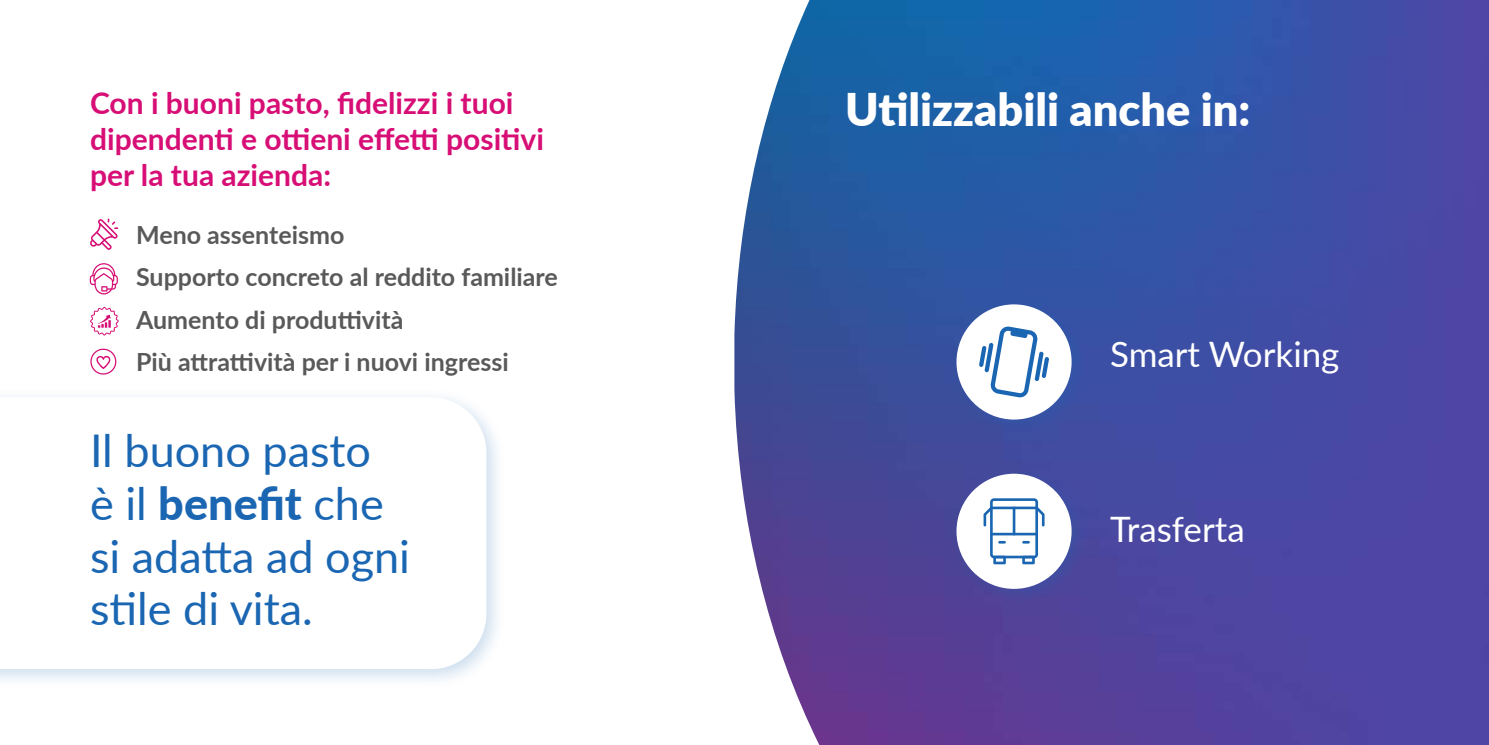
<style>
.page{position:relative;width:1489px;height:745px;background:#fff}
.page>*{position:absolute;margin:0;border:0;box-sizing:border-box;transform-origin:0 0}
.t1{font:45px/52.5px "Lato";color:#1a66b2}
.t2{font:900 45px "Lato";color:#fff}
.t3{font:35px "Lato";color:#fff}
.t4{font:700 30px/36px "Lato";color:#d70e75}
.t5{font:700 25px/42.5px "Lato";color:#595959}
.s1{font-weight:800}
</style>
<div class="page">
<img style="left:734px;top:0;width:754px;height:744px">
<div style="left:0;top:387px;width:506px;height:301px;background:#1a66b2;opacity:.23"></div>
<svg style="left:0;top:397px;width:486px;height:271px"></svg>
<div style="left:947px;top:295px;width:142px;height:142px;background:#3851a1"></div>
<div style="left:956px;top:304px;width:115px;height:115px;background:#fff;border-radius:50%"></div>
<div style="left:947px;top:464px;width:142px;height:143px;background:#47489b"></div>
<div style="left:956px;top:473px;width:115px;height:115px;background:#fff;border-radius:50%"></div>
<svg style="left:979px;top:326px;width:69px;height:72px"></svg>
<svg style="left:983px;top:498px;width:61px;height:66px"></svg>
<svg style="left:90px;top:218px;width:28px;height:32px"></svg>
<svg style="left:90px;top:263px;width:28px;height:31px"></svg>
<svg style="left:90px;top:307px;width:29px;height:28px"></svg>
<svg style="left:95px;top:355px;width:17px;height:16px"></svg>
<div style="left:90px;top:348px;width:26px;height:26px;border:1px solid #d70e75;border-radius:50%"></div>
<p class="t4" style="left:90px;top:84px;width:455px">Con i buoni pasto, fidelizzi i tuoi dipendenti e ottieni effetti positivi per la tua azienda:</p>
<p class="t5" style="left:136px;top:212px;width:423px">Meno assenteismo<br>Supporto concreto al reddito familiare<br>Aumento di produttività<br>Più attrattività per i nuovi ingressi</p>
<h1 class="t1" style="left:90px;top:422px;width:321px">Il buono pasto<br>è il <span class="s1">benefit</span> che si adatta ad ogni stile di vita.</h1>
<h1 class="t2" style="left:845px;top:76px;width:406px">Utilizzabili anche in:</h1>
<h2 class="t3" style="left:1109px;top:329px;width:231px">Smart Working</h2>
<h2 class="t3" style="left:1109px;top:504px;width:136px">Trasferta</h2>
</div>
